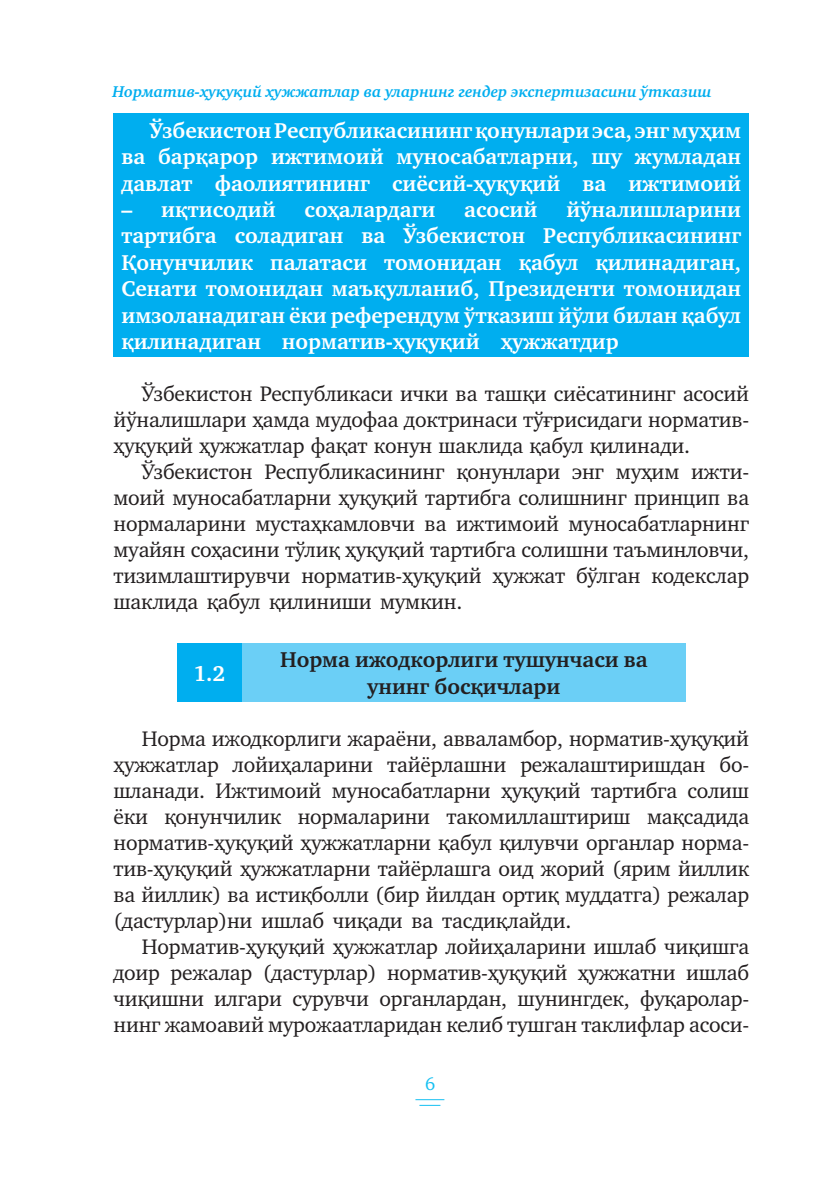
<style>
.page{position:relative;width:840px;height:1191px;background:#fff}
.page>*{position:absolute;margin:0;border:0;box-sizing:border-box;transform-origin:0 0}
.мундарижа{font:700 22px/26.4px "Charter ITC";color:#fff;text-align:justify}
.мундарижа-2{font:700 22px/26.4px "Charter ITC";color:#231f20;text-align:center}
.t1{font:21.6px/26px "Charter ITC";letter-spacing:-.01em;color:#231f20;text-align:justify}
.t2{font:18px "Charter ITC";color:#15c0f2}
.BOB{font:italic 700 16px "Charter ITC";color:#00aeef}
</style>
<div class="page">
<svg style="left:415px;top:1099px;width:29px;height:7px"></svg>
<div style="left:113px;top:113px;width:635px;height:244px;background:#00aeef"></div>
<div style="left:177px;top:643px;width:65px;height:59px;background:#00aeef"></div>
<div style="left:242px;top:643px;width:443px;height:59px;background:#6bcff6"></div>
<p class="BOB" style="left:112px;top:82px;width:600px">Норматив-ҳуқуқий ҳужжатлар ва уларнинг гендер экспертизасини ўтказиш</p>
<p class="мундарижа" style="left:121px;top:117px;width:620px;text-indent:28px">Ўзбекистон Республикасининг қонунлари эса, энг муҳим ва барқарор ижтимоий муносабатларни, шу жумладан давлат фаолиятининг сиёсий-ҳуқуқий ва ижтимоий</p>
<p class="мундарижа" style="left:121px;top:196px;width:156px">– иқтисодий</p>
<p class="мундарижа" style="left:304px;top:196px;width:132px">соҳалардаги</p>
<p class="мундарижа" style="left:464px;top:196px;width:75px">асосий</p>
<p class="мундарижа" style="left:121px;top:196px;width:620px;text-indent:444px">йўналишларини тартибга соладиган ва Ўзбекистон Республикасининг Қонунчилик палатаси томонидан қабул қилинадиган, Сенати томонидан маъқулланиб, Президенти томонидан имзоланадиган ёки референдум ўтказиш йўли билан қабул қилинадиган норматив-ҳуқуқий ҳужжатдир</p>
<p class="t1" style="left:113px;top:380px;width:636px;text-indent:28px">Ўзбекистон Республикаси ички ва ташқи сиёсатининг асосий йўналишлари ҳамда мудофаа доктринаси тўғрисидаги норматив&shy;ҳуқуқий ҳужжатлар фақат конун шаклида қабул қилинади.</p>
<p class="t1" style="left:113px;top:458px;width:637px;text-indent:28px">Ўзбекистон Республикасининг қонунлари энг муҳим ижти&shy;моий муносабатларни ҳуқуқий тартибга солишнинг принцип ва нормаларини мустаҳкамловчи ва ижтимоий муносабатларнинг муайян соҳасини тўлиқ ҳуқуқий тартибга солишни таъминловчи, тизимлаштирувчи норматив-ҳуқуқий ҳужжат бўлган кодекслар шаклида қабул қилиниши мумкин.</p>
<p class="мундарижа-2" style="left:280px;top:647px;width:368px">Норма ижодкорлиги тушунчаси ва унинг босқичлари</p>
<p class="t1" style="left:113px;top:725px;width:636px;text-indent:28px">Норма ижодкорлиги жараёни, авваламбор, норматив-ҳуқуқий ҳужжатлар лойиҳаларини тайёрлашни режалаштиришдан бо&shy;шланади. Ижтимоий муносабатларни ҳуқуқий тартибга солиш ёки қонунчилик нормаларини такомиллаштириш мақсадида норматив-ҳуқуқий ҳужжатларни қабул қилувчи органлар норма&shy;тив-ҳуқуқий ҳужжатларни тайёрлашга оид жорий (ярим йиллик ва йиллик) ва истиқболли (бир йилдан ортиқ муддатга) режалар (дастурлар)ни ишлаб чиқади ва тасдиқлайди.</p>
<p class="t1" style="left:113px;top:933px;width:636px;text-indent:28px">Норматив-ҳуқуқий ҳужжатлар лойиҳаларини ишлаб чиқишга доир режалар (дастурлар) норматив-ҳуқуқий ҳужжатни ишлаб чиқишни илгари сурувчи органлардан, шунингдек, фуқаролар&shy;нинг жамоавий мурожаатларидан келиб тушган таклифлар асоси-</p>
<p class="мундарижа" style="left:193px;top:660px;width:33px">1.2</p>
<p class="t2" style="left:425px;top:1072px;width:12px">6</p>
</div>
